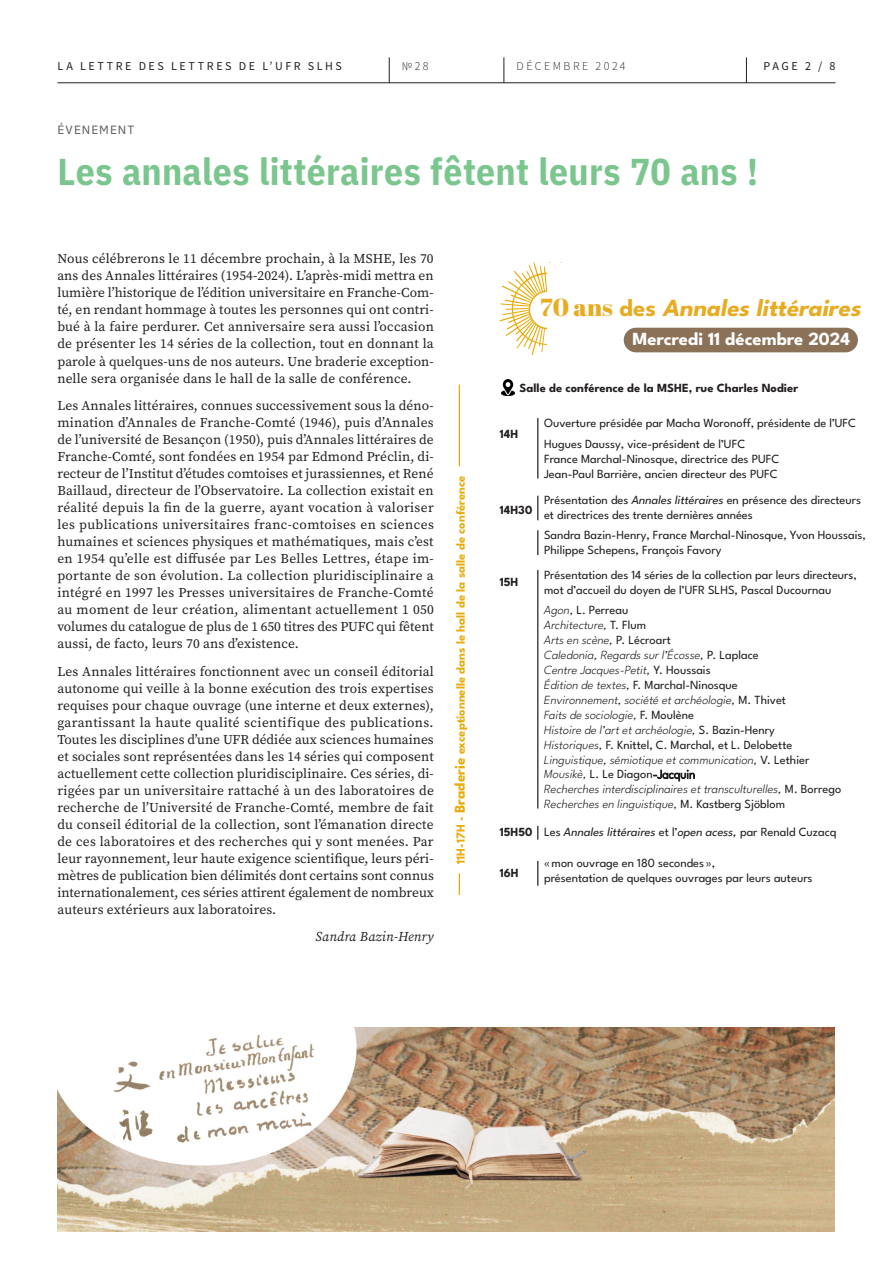
<style>
.page{position:relative;width:893px;height:1263px;background:#fff}
.page>*{position:absolute;margin:0;border:0;box-sizing:border-box;transform-origin:0 0}
.La_Une{font:700 37.5px "IBM Plex Sans Cond";letter-spacing:.01em;color:#7ac68e}
.t1{font:italic 700 24.6px "League Spartan";color:#e7ac22}
.t2{font:700 18.45px "League Spartan";color:#fff}
.Texte_Courant{font:13.5px/17px "Source Serif Pro";letter-spacing:.005em;color:#231f20;text-align:justify}
.Texte_Courant-2{font:italic 13.5px "Source Serif Pro";letter-spacing:.01em;color:#231f20}
.t3{font:12.45px/14.9px "League Spartan";color:#231f20}
.t4{font:italic 300 12.45px/14.9px "League Spartan";color:#231f20}
.t5{font:700 12.45px "League Spartan";color:#e8ab0a}
.t6{font:700 12.45px "League Spartan";color:#231f20}
.t7{font:italic 12.45px "League Spartan";color:#231f20}
.t8{font:12px "Source Sans Pro";letter-spacing:.21em;color:#231f20}
.t9{font:300 12px "Source Sans Pro";letter-spacing:.205em;color:#231f20}
.La_Une-2{font:12px "IBM Plex Sans";letter-spacing:.085em;color:#57585a}
.s1{font-size:14.85px}
.s2{font-family:"Abril Fatface";font-weight:400;font-style:normal}
.s3{font-style:normal}
.s4{font-style:italic}
.s5{font-weight:400;font-style:normal}
</style>
<div class="page">
<hr style="left:58px;top:83px;width:777px;height:1px;background:#231f20">
<svg style="left:389px;top:57px;width:1px;height:26px"></svg>
<svg style="left:504px;top:57px;width:1px;height:26px"></svg>
<svg style="left:746px;top:57px;width:1px;height:26px"></svg>
<svg style="left:499px;top:263px;width:48px;height:92px"></svg>
<div style="left:624px;top:328px;width:234px;height:24px;background:#8b7158;border-radius:12px"></div>
<img style="left:501px;top:380px;width:15px;height:15px">
<hr style="left:459px;top:385px;width:1px;height:81px;background:#e8ab0a">
<svg style="left:537px;top:826px;width:1px;height:13px"></svg>
<hr style="left:537px;top:570px;width:1px;height:238px;background:#231f20">
<svg style="left:537px;top:861px;width:1px;height:25px"></svg>
<svg style="left:537px;top:530px;width:1px;height:25px"></svg>
<svg style="left:537px;top:496px;width:1px;height:24px"></svg>
<hr style="left:537px;top:418px;width:1px;height:61px;background:#231f20">
<svg style="left:459px;top:873px;width:1px;height:22px"></svg>
<img style="left:57px;top:1028px;width:777px;height:204px">
<p class="t8" style="left:58px;top:58px;width:286px">LA LETTRE DES LETTRES DE L’UFR SLHS</p>
<p class="t9" style="left:402px;top:58px;width:28px">№28</p>
<p class="t9" style="left:517px;top:58px;width:110px">DÉCEMBRE 2024</p>
<p class="t8" style="left:764px;top:58px;width:73px">PAGE 2 / 8</p>
<p class="La_Une-2" style="left:57px;top:121px;width:78px">ÉVENEMENT</p>
<p class="La_Une" style="left:57px;top:142px;width:702px">Les annales littéraires fêtent leurs 70 ans !</p>
<p class="Texte_Courant" style="left:57px;top:250px;width:378px">Nous célébrerons le 11 décembre prochain, à la MSHE, les 70 ans des Annales littéraires (1954-2024). L’après-midi mettra en lumière l’historique de l’édition universitaire en Franche-Com&shy;té, en rendant hommage à toutes les personnes qui ont contri&shy;bué à la faire perdurer. Cet anniversaire sera aussi l’occasion de présenter les 14 séries de la collection, tout en donnant la parole à quelques-uns de nos auteurs. Une braderie exception&shy;nelle sera organisée dans le hall de la salle de conférence.</p>
<p class="Texte_Courant" style="left:57px;top:397px;width:378px">Les Annales littéraires, connues successivement sous la déno&shy;mination d’Annales de Franche-Comté (1946), puis d’Annales de l’université de Besançon (1950), puis d’Annales littéraires de Franche-Comté, sont fondées en 1954 par Edmond Préclin, di&shy;recteur de l’Institut d’études comtoises et jurassiennes, et René Baillaud, directeur de l’Observatoire. La collection existait en réalité depuis la fin de la guerre, ayant vocation à valoriser les publications universitaires franc-comtoises en sciences humaines et sciences physiques et mathématiques, mais c’est en 1954 qu’elle est diffusée par Les Belles Lettres, étape im&shy;portante de son évolution. La collection pluridisciplinaire a intégré en 1997 les Presses universitaires de Franche-Comté au moment de leur création, alimentant actuellement 1 050 volumes du catalogue de plus de 1 650 titres des PUFC qui fêtent aussi, de facto, leurs 70 ans d’existence.</p>
<p class="Texte_Courant" style="left:57px;top:662px;width:378px">Les Annales littéraires fonctionnent avec un conseil éditorial autonome qui veille à la bonne exécution des trois expertises requises pour chaque ouvrage (une interne et deux externes), garantissant la haute qualité scientifique des publications.<br>Toutes les disciplines d’une UFR dédiée aux sciences humaines et sociales sont représentées dans les 14 séries qui composent actuellement cette collection pluridisciplinaire. Ces séries, di&shy;rigées par un universitaire rattaché à un des laboratoires de recherche de l’Université de Franche-Comté, membre de fait du conseil éditorial de la collection, sont l’émanation directe de ces laboratoires et des recherches qui y sont menées. Par leur rayonnement, leur haute exigence scientifique, leurs péri&shy;mètres de publication bien délimités dont certains sont connus internationalement, ces séries attirent également de nombreux auteurs extérieurs aux laboratoires.</p>
<p class="Texte_Courant-2" style="left:315px;top:927px;width:120px">Sandra Bazin-Henry</p>
<p class="t5" style="left:451px;top:864px;width:390px;rotate:-90deg">11H-17H - <span class="s1">Braderie</span> exceptionnelle dans le hall de la salle de conférence</p>
<p class="t1" style="left:540px;top:288px;width:328px"><span class="s2">7 0 a n s</span> <span class="s3">d e s</span> Annaleslittéraires</p>
<p class="t2" style="left:632px;top:325px;width:219px">Mercredi 11 décembre 2024</p>
<p class="t6" style="left:519px;top:378px;width:280px">Salle de conférence de la MSHE, rue Charles Nodier</p>
<p class="t3" style="left:544px;top:411px;width:313px;line-height:21.1px">Ouverture présidée par Macha Woronoff, présidente de l’UFC<br>Hugues Daussy, vice-président de l’UFC</p>
<p class="t3" style="left:544px;top:450px;width:237px">France Marchal-Ninosque, directrice des PUFC<br>Jean-Paul Barrière, ancien directeur des PUFC</p>
<p class="t3" style="left:544px;top:492px;width:319px">Présentation des <span class="s4">Annaleslittéraires</span>en présence des directeurs et directrices des trente dernières années</p>
<p class="t3" style="left:544px;top:526px;width:323px">Sandra Bazin-Henry, France Marchal-Ninosque, Yvon Houssais,<br>Philippe Schepens, François Favory</p>
<p class="t3" style="left:544px;top:566px;width:314px">Présentation des 14 séries de la collection par leurs directeurs, mot d’accueil du doyen de l’UFR SLHS, Pascal Ducournau</p>
<p class="t4" style="left:544px;top:602px;width:299px">Agon<span class="s3">,</span> <span class="s5">L. Perreau<br></span>Architecture, <span class="s5">T. F l u m<br></span>Artsen scène, <span class="s5">P. Lécroart<br></span>Caledonia,Regardssurl’Écosse, <span class="s5">P. L a p l a c e<br></span>Centre Jacques-Petit, <span class="s5">Y. H o u s s a i s<br></span>Édition de textes,<span class="s5">F. Marchal-Ninosque </span>Environnement,société etarchéologie, <span class="s5">M . T h i v e t<br></span>Faitsde sociologie, <span class="s5">F. M o u l è n e<br></span>Histoire de l’artetarchéologie, <span class="s5">S . B a z i n - H e n ry </span>Historiques,<span class="s5">F. Knittel, C. Marchal, et L. Delobette </span>Linguistique,sémiotique etcommunication, <span class="s5">V. L e t h i e r </span>Mousikè,<span class="s5">L. Le Diagon</span><span class="s3">-Jacquin </span>Recherchesinterdisciplinairesettransculturelles, <span class="s5">M . B o r re g o </span>Recherchesen linguistique, <span class="s5">M . Ka s t be rg Sj ö b l o m</span></p>
<p class="t7" style="left:544px;top:823px;width:294px"><span class="s3">L e s</span> Annaleslittéraires <span class="s3">et l ’</span>open acess, <span class="s3">pa r R e n a l d C u za c q</span></p>
<p class="t3" style="left:544px;top:854px;width:270px">« mon ouvrage en 180 secondes »,<br>présentation de quelques ouvrages par leurs auteurs</p>
<p class="t6" style="left:500px;top:424px;width:20px">14H</p>
<p class="t6" style="left:500px;top:500px;width:34px">14H30</p>
<p class="t6" style="left:500px;top:572px;width:20px">15H</p>
<p class="t6" style="left:500px;top:822px;width:34px">15H50</p>
<p class="t6" style="left:500px;top:862px;width:20px">16H</p>
</div>
